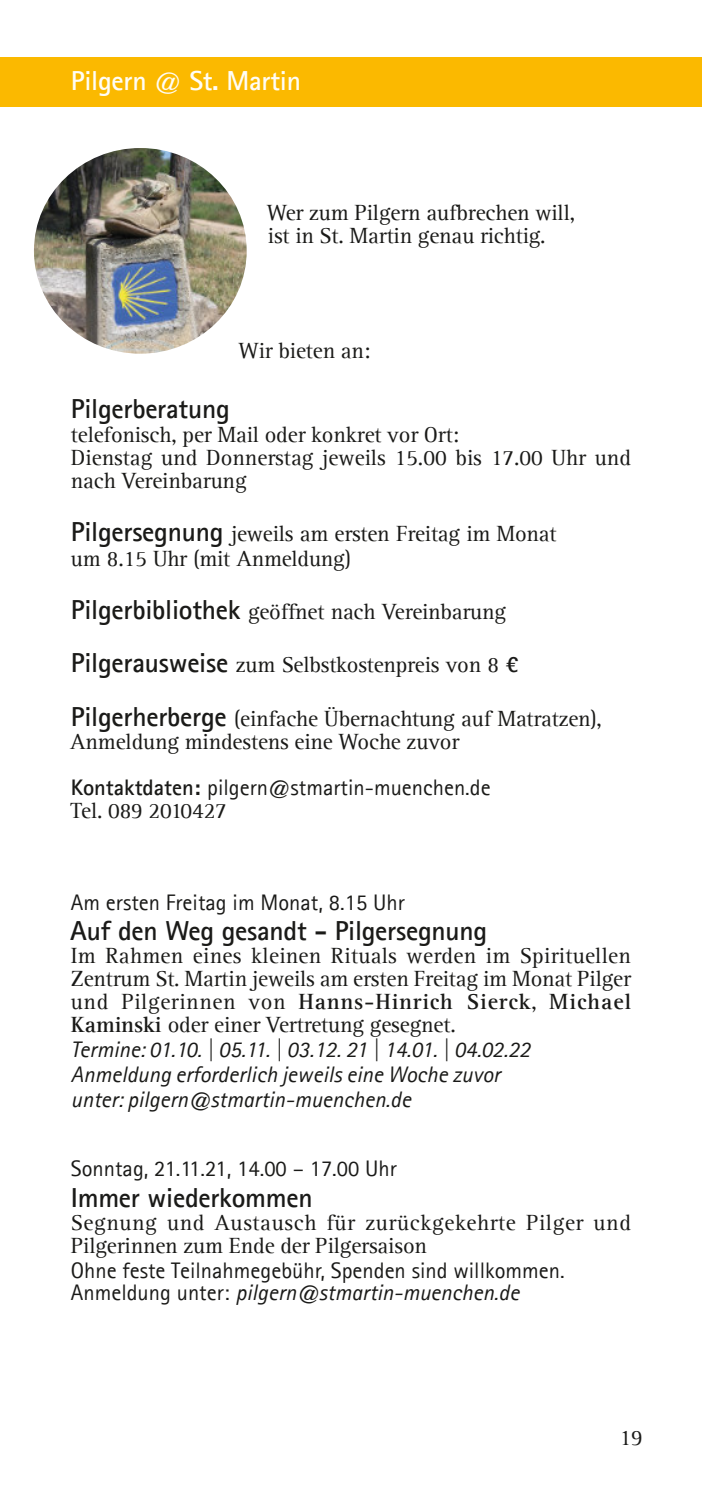
<style>
.page{position:relative;width:702px;height:1489px;background:#fff}
.page>*{position:absolute;margin:0;border:0;box-sizing:border-box;transform-origin:0 0}
.t1{font:700 27.5px "Agfa Rotis Sans Serif";letter-spacing:-.01em;color:#1a1a18}
.t2{font:700 27.5px "Agfa Rotis Sans Serif";letter-spacing:-.01em;color:#fffdf6}
.t3{font:22.5px/23px "Agfa Rotis Serif";letter-spacing:-.005em;color:#1a1a18}
.t4{font:22.5px/22.5px "Agfa Rotis Sans Serif";color:#1a1a18}
.t5{font:italic 22.5px/25px "Agfa Rotis Sans Serif";color:#1a1a18}
.t6{font:22.5px/23px "Agfa Rotis Serif";letter-spacing:.025em;color:#1a1a18}
.s1{font-family:"Agfa Rotis Sans Serif";font-weight:700;font-size:27.5px}
.s2{font-family:"Agfa Rotis Sans Serif";font-weight:700}
.s3{font-weight:700}
.s4{font-style:italic}
</style>
<div class="page">
<div style="left:0;top:57px;width:702px;height:49px;background:#fbb900"></div>
<hr style="left:0;top:57px;width:1px;height:49px;background:#f02252">
<img style="left:34px;top:148px;width:213px;height:206px;border-radius:50%">
<p class="t2" style="left:71px;top:71px;width:231px">Pilgern @ St. Martin</p>
<p class="t3" style="left:267px;top:203px;width:310px">Wer zum Pilgern aufbrechen will, ist in St. Martin genau richtig.</p>
<p class="t3" style="left:238px;top:341px;width:134px">Wir bieten an:</p>
<p class="t1" style="left:71px;top:399px;width:160px">Pilgerberatung</p>
<p class="t3" style="left:71px;top:424px;width:561px">telefonisch, per Mail oder konkret vor Ort:<br>Dienstag und Donnerstag jeweils 15.00 bis 17.00 Uhr und nach Vereinbarung</p>
<p class="t3" style="left:71px;top:523px;width:487px;line-height:24.8px"><span class="s1">Pilgersegnung</span> jeweils am ersten Freitag im Monat um 8.15 Uhr (mit Anmeldung)</p>
<p class="t3" style="left:71px;top:602px;width:436px"><span class="s1">Pilgerbibliothek</span> geöffnet nach Vereinbarung</p>
<p class="t3" style="left:71px;top:655px;width:449px"><span class="s1">Pilgerausweise</span> zum Selbstkostenpreis von 8 <span class="s2">€</span></p>
<p class="t3" style="left:70px;top:708px;width:533px"><span class="s1">Pilgerherberge</span> (einfache Übernachtung auf Matratzen),<br>Anmeldung mindestens eine Woche zuvor</p>
<p class="t4" style="left:71px;top:777px;width:421px"><span class="s3">Kontaktdaten:</span> pilgern@stmartin-muenchen.de</p>
<p class="t3" style="left:70px;top:800px;width:158px">Tel. 089 2010427</p>
<p class="t4" style="left:71px;top:892px;width:335px">Am ersten Freitag im Monat, 8.15 Uhr</p>
<p class="t1" style="left:70px;top:921px;width:418px">Auf den Weg gesandt - Pilgersegnung</p>
<p class="t3" style="left:71px;top:946px;width:561px;text-align:justify">Im Rahmen eines kleinen Rituals werden im Spirituellen Zentrum St. Martin jeweils am ersten Freitag im Monat Pilger und Pilgerinnen von <span class="s3">Hanns-Hinrich Sierck</span>, <span class="s3">Michael Kaminski</span> oder einer Vertretung gesegnet.</p>
<p class="t5" style="left:71px;top:1039px;width:461px">Termine: 01.10. | 05.11. | 03.12. 21 | 14.01. | 04.02.22<br>Anmeldung erforderlich jeweils eine Woche zuvor unter: pilgern@stmartin-muenchen.de</p>
<p class="t4" style="left:71px;top:1158px;width:327px">Sonntag, 21.11.21, 14.00 – 17.00 Uhr</p>
<p class="t1" style="left:71px;top:1187px;width:243px">Immer wiederkommen</p>
<p class="t6" style="left:71px;top:1212px;width:561px">Segnung und Austausch für zurückgekehrte Pilger und<br>Pilgerinnen zum Ende der Pilgersaison</p>
<p class="t4" style="left:71px;top:1260px;width:495px">Ohne feste Teilnahmegebühr, Spenden sind willkommen.<br>Anmeldung unter: <span class="s4">pilgern@stmartin-muenchen.de</span></p>
<p class="t3" style="left:619px;top:1427px;width:25px">19</p>
</div>
